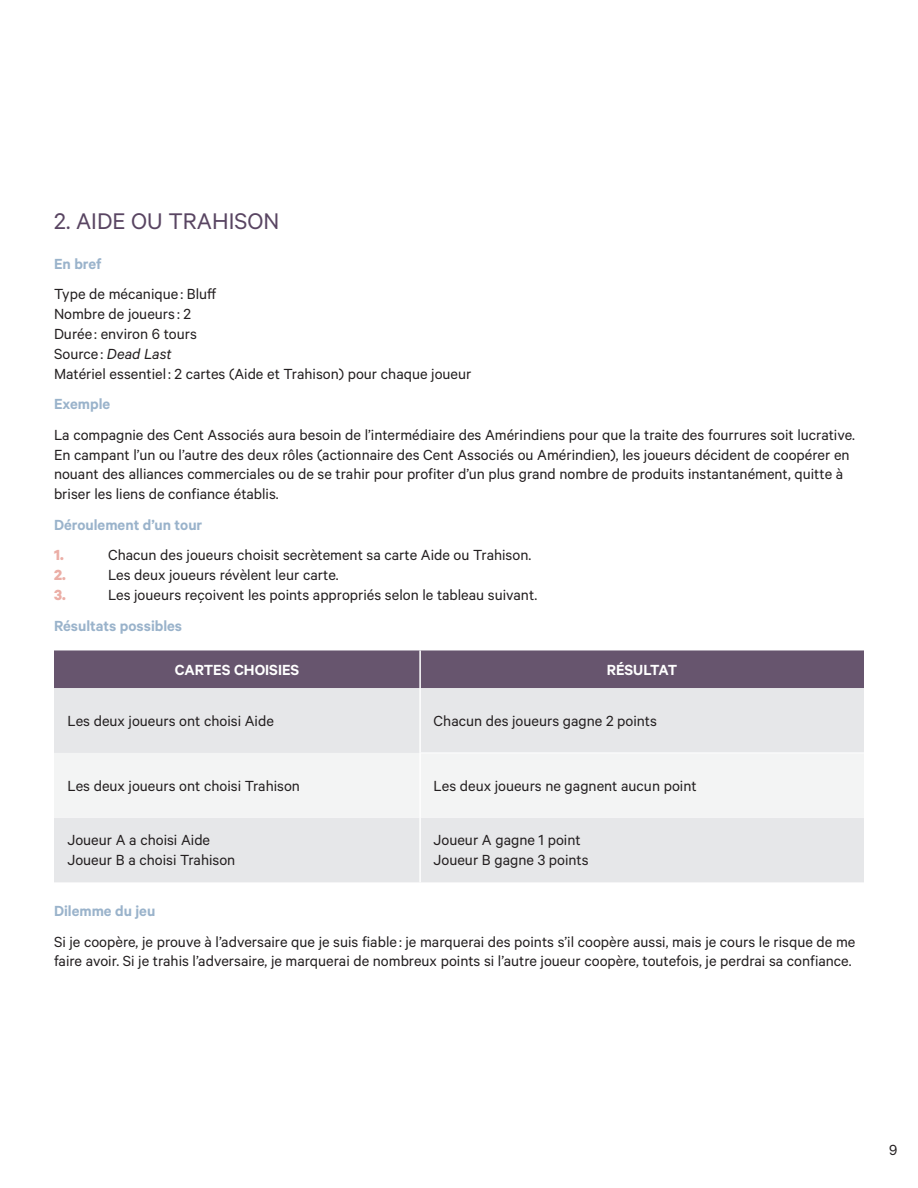
<style>
.page{position:relative;width:918px;height:1188px;background:#fff}
.page>*{position:absolute;margin:0;border:0;box-sizing:border-box;transform-origin:0 0}
.Style_de_paragraphe{font:25.5px "Calibre";color:#594562}
.t1{font:16.5px/19.8px "Calibre";color:#231f20}
.Style_de_paragraphe-2{font:600 16.5px "Calibre";color:#9ab3cb}
.t2{font:600 16.5px "Calibre";color:#fff}
.t3{font:italic 16.5px "Calibre";color:#231f20}
.t4{font:700 16.5px "Calibre";color:#ebaea6}
.s1{font-style:normal}
</style>
<div class="page">
<div style="left:54px;top:650px;width:810px;height:38px;background:#67556e"></div>
<div style="left:54px;top:688px;width:810px;height:194px;background:#e6e7e9"></div>
<div style="left:54px;top:753px;width:810px;height:65px;background:#f3f4f4"></div>
<hr style="left:419px;top:650px;width:2px;height:38px;background:#fff">
<hr style="left:419px;top:688px;width:2px;height:65px;background:#fff">
<hr style="left:421px;top:753px;width:443px;height:1px;background:#fff">
<hr style="left:419px;top:753px;width:2px;height:65px;background:#fff">
<hr style="left:419px;top:818px;width:2px;height:64px;background:#fff">
<p class="Style_de_paragraphe" style="left:54px;top:206px;width:227px">2. AIDE OU TRAHISON</p>
<p class="Style_de_paragraphe-2" style="left:54px;top:254px;width:49px">En bref</p>
<p class="t1" style="left:54px;top:284px;width:164px">Type de mécanique : Bluff</p>
<p class="t1" style="left:54px;top:304px;width:139px">Nombre de joueurs : 2</p>
<p class="t1" style="left:54px;top:323px;width:144px">Durée : environ 6 tours</p>
<p class="t3" style="left:54px;top:344px;width:119px"><span class="s1">Source :</span> Dead Last</p>
<p class="t1" style="left:54px;top:363px;width:419px">Matériel essentiel : 2 cartes (Aide et Trahison) pour chaque joueur</p>
<p class="Style_de_paragraphe-2" style="left:54px;top:394px;width:58px">Exemple</p>
<p class="t1" style="left:54px;top:424px;width:803px">La compagnie des Cent Associés aura besoin de l’intermédiaire des Amérindiens pour que la traite des fourrures soit lucrative.<br>En campant l’un ou l’autre des deux rôles (actionnaire des Cent Associés ou Amérindien), les joueurs décident de coopérer en nouant des alliances commerciales ou de se trahir pour profiter d’un plus grand nombre de produits instantanément, quitte à briser les liens de confiance établis.</p>
<p class="Style_de_paragraphe-2" style="left:54px;top:515px;width:150px">Déroulement d’un tour</p>
<p class="t4" style="left:54px;top:545px;width:11px">1.</p>
<p class="t1" style="left:108px;top:545px;width:425px">Chacun des joueurs choisit secrètement sa carte Aide ou Trahison.</p>
<p class="t4" style="left:54px;top:565px;width:13px">2.</p>
<p class="t1" style="left:108px;top:565px;width:232px">Les deux joueurs révèlent leur carte.</p>
<p class="t4" style="left:54px;top:585px;width:13px">3.</p>
<p class="t1" style="left:108px;top:584px;width:431px">Les joueurs reçoivent les points appropriés selon le tableau suivant.</p>
<p class="Style_de_paragraphe-2" style="left:54px;top:616px;width:130px">Résultats possibles</p>
<p class="t2" style="left:175px;top:660px;width:126px">CARTES CHOISIES</p>
<p class="t2" style="left:607px;top:660px;width:72px">RÉSULTAT</p>
<p class="t1" style="left:68px;top:710px;width:208px">Les deux joueurs ont choisi Aide</p>
<p class="t1" style="left:434px;top:710px;width:225px">Chacun des joueurs gagne 2 points</p>
<p class="t1" style="left:68px;top:775px;width:234px">Les deux joueurs ont choisi Trahison</p>
<p class="t1" style="left:434px;top:775px;width:265px">Les deux joueurs ne gagnent aucun point</p>
<p class="t1" style="left:68px;top:830px;width:169px">Joueur A a choisi Aide<br>Joueur B a choisi Trahison</p>
<p class="t1" style="left:434px;top:830px;width:157px">Joueur A gagne 1 point<br>Joueur B gagne 3 points</p>
<p class="Style_de_paragraphe-2" style="left:54px;top:901px;width:103px">Dilemme du jeu</p>
<p class="t1" style="left:54px;top:931px;width:803px">Si je coopère, je prouve à l’adversaire que je suis fiable : je marquerai des points s’il coopère aussi, mais je cours le risque de me faire avoir. Si je trahis l’adversaire, je marquerai de nombreux points si l’autre joueur coopère, toutefois, je perdrai sa confiance.</p>
<p class="t1" style="left:889px;top:1140px;width:10px">9</p>
</div>
